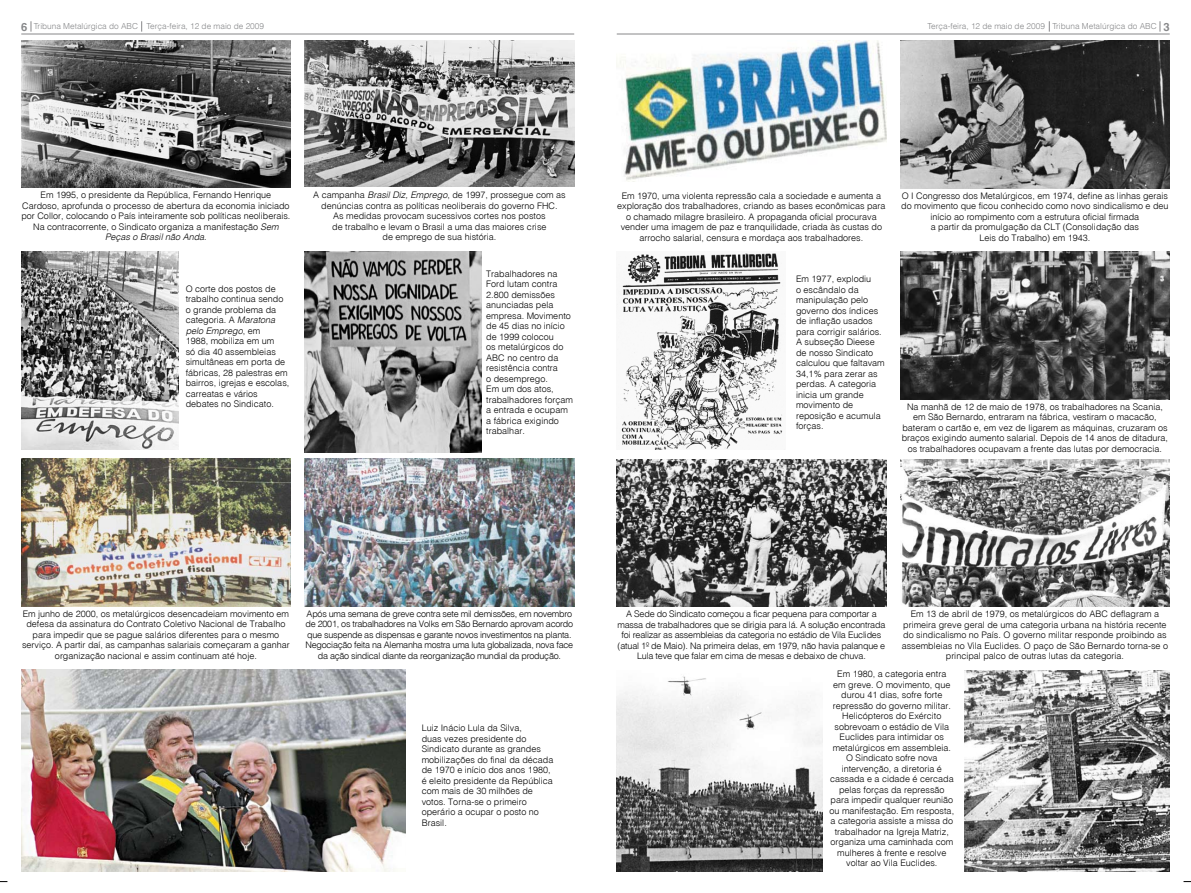
<style>
.page{position:relative;width:1191px;height:893px;background:#fff}
.page>*{position:absolute;margin:0;border:0;box-sizing:border-box;transform-origin:0 0}
.t1{font:9px/10.5px "Switzerland Light Plain";color:#000;text-align:center}
.t2{font:9px/10.5px "Switzerland Light Plain";letter-spacing:-.03em;color:#000;text-align:center}
.t3{font:9px/10.5px "Switzerland Light Plain";letter-spacing:-.02em;color:#000;text-align:center}
.t4{font:italic 300 9px "Switzerland";color:#000}
.t5{font:8.25px "Switzerland Light Plain";color:#87888a}
.s1{font-family:"Switzerland";font-weight:700;font-size:11.25px}
.s2{font-family:"Switzerland";font-weight:300;font-style:italic}
.s3{font-family:"Switzerland Light Plain";font-weight:400;font-style:normal}
</style>
<div class="page">
<hr style="left:617px;top:34px;width:552px;height:1px;background:#87888a">
<img style="left:617px;top:41px;width:269px;height:140px">
<img style="left:617px;top:253px;width:166px;height:196px">
<img style="left:617px;top:459px;width:269px;height:148px">
<img style="left:617px;top:676px;width:205px;height:196px">
<img style="left:964px;top:670px;width:205px;height:202px">
<img style="left:900px;top:41px;width:269px;height:148px">
<img style="left:900px;top:252px;width:269px;height:148px">
<img style="left:900px;top:459px;width:269px;height:148px">
<hr style="left:21px;top:34px;width:553px;height:1px;background:#87888a">
<img style="left:21px;top:40px;width:270px;height:148px">
<img style="left:21px;top:251px;width:158px;height:199px">
<img style="left:21px;top:459px;width:270px;height:147px">
<img style="left:21px;top:670px;width:384px;height:202px">
<img style="left:305px;top:40px;width:269px;height:147px">
<img style="left:305px;top:251px;width:176px;height:201px">
<img style="left:305px;top:459px;width:269px;height:147px">
<p class="t5" style="left:21px;top:21px;width:244px"><span class="s1">6</span> Tribuna Metalúrgica do ABC Terça-feira, 12 de maio de 2009</p>
<p class="t5" style="left:927px;top:21px;width:244px">Terça-feira, 12 de maio de 2009 Tribuna Metalúrgica do ABC <span class="s1">3</span></p>
<p class="t1" style="left:21px;top:190px;width:270px">Em 1995, o presidente da República, Fernando Henrique Cardoso, aprofunda o processo de abertura da economia iniciado por Collor, colocando o País inteiramente sob políticas neoliberais.<br>Na contracorrente, o Sindicato organiza a manifestação <span class="s2">Sem</span></p>
<p class="t4" style="left:105px;top:231px;width:103px">Peças o Brasil não Anda<span class="s3">.</span></p>
<p class="t1" style="left:186px;top:283px;width:99px;text-align:left">O corte dos postos de trabalho continua sendo o grande problema da categoria. A <span class="s2">Maratona</span></p>
<p class="t4" style="left:186px;top:325px;width:76px">pelo Emprego<span class="s3">, em</span></p>
<p class="t1" style="left:186px;top:335px;width:105px;text-align:left">1988, mobiliza em um<br>só dia 40 assembleias simultâneas em porta de fábricas, 28 palestras em bairros, igrejas e escolas, carreatas e vários debates no Sindicato.</p>
<p class="t1" style="left:313px;top:190px;width:254px">A campanha <span class="s2">Brasil Diz, Emprego</span>, de 1997, prossegue com as denúncias contra as políticas neoliberais do governo FHC.<br>As medidas provocam sucessivos cortes nos postos<br>de trabalho e levam o Brasil a uma das maiores crise<br>de emprego de sua história.</p>
<p class="t1" style="left:486px;top:268px;width:88px;text-align:left">Trabalhadores na<br>Ford lutam contra<br>2.800 demissões anunciadas pela empresa. Movimento de 45 dias no início de 1999 colocou<br>os metalúrgicos do<br>ABC no centro da resistência contra<br>o desemprego.<br>Em um dos atos, trabalhadores forçam a entrada e ocupam a fábrica exigindo trabalhar.</p>
<p class="t1" style="left:617px;top:190px;width:270px">Em 1970, uma violenta repressão cala a sociedade e aumenta a exploração dos trabalhadores, criando as bases econômicas para o chamado milagre brasileiro. A propaganda oficial procurava vender uma imagem de paz e tranquilidade, criada às custas do arrocho salarial, censura e mordaça aos trabalhadores.</p>
<p class="t1" style="left:796px;top:274px;width:90px;text-align:left">Em 1977, explodiu<br>o escândalo da manipulação pelo governo dos índices de inflação usados para corrigir salários.<br>A subseção Dieese de nosso Sindicato calculou que faltavam<br>34,1% para zerar as perdas. A categoria inicia um grande movimento de reposição e acumula forças.</p>
<p class="t1" style="left:901px;top:190px;width:269px">O I Congresso dos Metalúrgicos, em 1974, define as linhas gerais do movimento que ficou conhecido como novo sindicalismo e deu início ao rompimento com a estrutura oficial firmada<br>a partir da promulgação da CLT (Consolidação das<br>Leis do Trabalho) em 1943.</p>
<p class="t1" style="left:901px;top:401px;width:268px">Na manhã de 12 de maio de 1978, os trabalhadores na Scania, em São Bernardo, entraram na fábrica, vestiram o macacão, bateram o cartão e, em vez de ligarem as máquinas, cruzaram os braços exigindo aumento salarial. Depois de 14 anos de ditadura, os trabalhadores ocupavam a frente das lutas por democracia.</p>
<p class="t1" style="left:22px;top:608px;width:269px">Em junho de 2000, os metalúrgicos desencadeiam movimento em defesa da assinatura do Contrato Coletivo Nacional de Trabalho para impedir que se pague salários diferentes para o mesmo serviço. A partir daí, as campanhas salariais começaram a ganhar organização nacional e assim continuam até hoje.</p>
<p class="t2" style="left:305px;top:608px;width:269px">Após uma semana de greve contra sete mil demissões, em novembro de 2001, os trabalhadores na Volks em São Bernardo aprovam acordo que suspende as dispensas e garante novos investimentos na planta.<br>Negociação feita na Alemanha mostra uma luta globalizada, nova face da ação sindical diante da reorganização mundial da produção.</p>
<p class="t1" style="left:422px;top:722px;width:133px;text-align:left">Luiz Inácio Lula da Silva,<br>duas vezes presidente do<br>Sindicato durante as grandes mobilizações do final da década de 1970 e início dos anos 1980, é eleito presidente da República com mais de 30 milhões de votos. Torna-se o primeiro operário a ocupar o posto no<br>Brasil.</p>
<p class="t3" style="left:617px;top:608px;width:269px">A Sede do Sindicato começou a ficar pequena para comportar a massa de trabalhadores que se dirigia para lá. A solução encontrada foi realizar as assembleias da categoria no estádio de Vila Euclides (atual 1º de Maio). Na primeira delas, em 1979, não havia palanque e Lula teve que falar em cima de mesas e debaixo de chuva.</p>
<p class="t1" style="left:829px;top:669px;width:126px">Em 1980, a categoria entra<br>em greve. O movimento, que durou 41 dias, sofre forte repressão do governo militar.<br>Helicópteros do Exército sobrevoam o estádio de Vila<br>Euclides para intimidar os metalúrgicos em assembleia.<br>O Sindicato sofre nova intervenção, a diretoria é cassada e a cidade é cercada pelas forças da repressão para impedir qualquer reunião ou manifestação. Em resposta, a categoria assiste a missa do trabalhador na Igreja Matriz, organiza uma caminhada com mulheres à frente e resolve voltar ao Vila Euclides.</p>
<p class="t1" style="left:901px;top:608px;width:268px">Em 13 de abril de 1979, os metalúrgicos do ABC deflagram a primeira greve geral de uma categoria urbana na história recente do sindicalismo no País. O governo militar responde proibindo as assembleias no Vila Euclides. O paço de São Bernardo torna-se o principal palco de outras lutas da categoria.</p>
</div>
